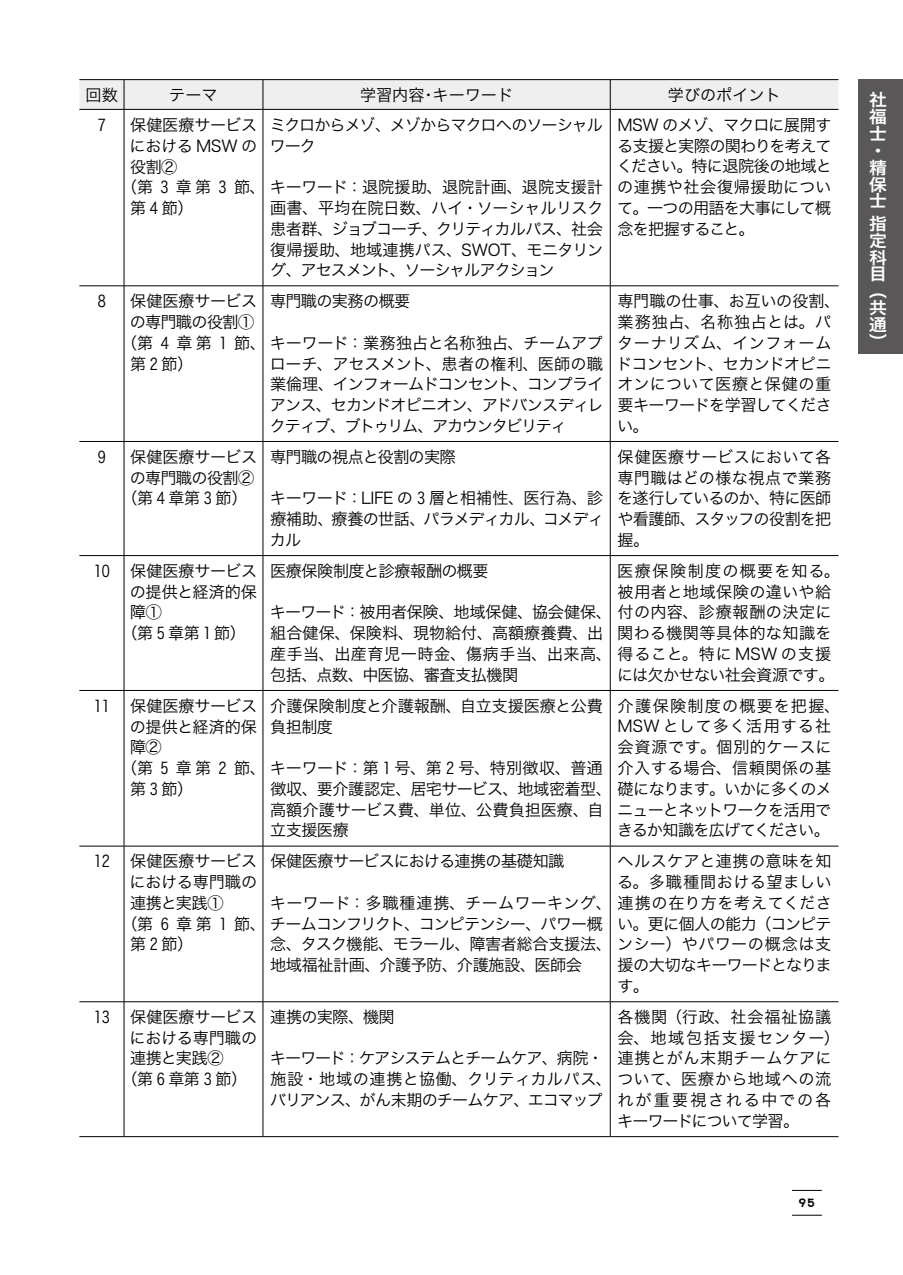
<style>
.page{position:relative;width:903px;height:1275px;background:#fff}
.page>*{position:absolute;margin:0;border:0;box-sizing:border-box;transform-origin:0 0}
.t1{font:16.8px/16.8px "Hira Kaku Pro W6";color:#fff;scale:1.06 1}
.t2{font:16.1px/20.8px "Hira Kaku Pro W3";letter-spacing:-.02em;color:#000;text-align:justify}
.t3{font:16.1px/20.8px "Hira Kaku Pro W3";color:#000}
.t4{font:16.1px/20.8px "Hira Kaku Pro W3";letter-spacing:-.045em;color:#000}
.t5{font:16.1px/20.8px "Hira Kaku Pro W3";letter-spacing:.045em;color:#000}
.t6{font:16.1px "Hira Kaku Pro W3";letter-spacing:-.04em;color:#000}
.t7{font:16.1px/20.8px "Hira Kaku Pro W3";letter-spacing:-.06em;color:#000}
.t8{font:16.1px/20.8px "Hira Kaku Pro W3";letter-spacing:.04em;color:#000}
.t9{font:16.1px "Hira Kaku Pro W3";letter-spacing:.025em;color:#000}
.t10{font:16.1px "Hira Kaku Pro W3";letter-spacing:.005em;color:#000}
.t11{font:16.1px "Hira Kaku Pro W3";letter-spacing:.015em;color:#000}
.t12{font:16.1px/20.8px "Hira Kaku Pro W3";letter-spacing:.03em;color:#000}
.t13{font:16.1px/20.8px "Hira Kaku Pro W3";letter-spacing:-.065em;color:#000}
.t14{font:16.1px/20.8px "Hira Kaku Pro W3";letter-spacing:.09em;color:#000}
.t15{font:16.1px/20.8px "Hira Kaku Pro W3";letter-spacing:-.055em;color:#000}
.t16{font:12.42px "DFPOP2 Std W9";color:#000}
</style>
<div class="page">
<hr style="left:792px;top:1190px;width:30px;height:1px;background:#000">
<hr style="left:792px;top:1215px;width:30px;height:1px;background:#000">
<div style="left:858px;top:79px;width:45px;height:274px;background:#595757"></div>
<hr style="left:79px;top:79px;width:45px;height:1px;background:#000">
<hr style="left:124px;top:79px;width:139px;height:1px;background:#000">
<hr style="left:263px;top:79px;width:347px;height:1px;background:#000">
<hr style="left:610px;top:79px;width:228px;height:1px;background:#000">
<svg style="left:79px;top:80px;width:759px;height:29px"></svg>
<hr style="left:79px;top:109px;width:45px;height:1px;background:#000">
<hr style="left:124px;top:109px;width:139px;height:1px;background:#000">
<hr style="left:124px;top:110px;width:1px;height:176px;background:#000">
<hr style="left:263px;top:109px;width:347px;height:1px;background:#000">
<hr style="left:263px;top:110px;width:1px;height:176px;background:#000">
<hr style="left:610px;top:109px;width:228px;height:1px;background:#000">
<hr style="left:610px;top:110px;width:1px;height:176px;background:#000">
<hr style="left:79px;top:285px;width:45px;height:1px;background:#000">
<hr style="left:124px;top:285px;width:139px;height:1px;background:#000">
<hr style="left:124px;top:286px;width:1px;height:155px;background:#000">
<hr style="left:263px;top:285px;width:347px;height:1px;background:#000">
<hr style="left:263px;top:286px;width:1px;height:155px;background:#000">
<hr style="left:610px;top:285px;width:228px;height:1px;background:#000">
<hr style="left:610px;top:286px;width:1px;height:155px;background:#000">
<hr style="left:79px;top:441px;width:45px;height:1px;background:#000">
<hr style="left:124px;top:441px;width:139px;height:1px;background:#000">
<hr style="left:124px;top:442px;width:1px;height:113px;background:#000">
<hr style="left:263px;top:441px;width:347px;height:1px;background:#000">
<hr style="left:263px;top:442px;width:1px;height:113px;background:#000">
<hr style="left:610px;top:441px;width:228px;height:1px;background:#000">
<hr style="left:610px;top:442px;width:1px;height:113px;background:#000">
<hr style="left:79px;top:555px;width:45px;height:1px;background:#000">
<hr style="left:124px;top:555px;width:139px;height:1px;background:#000">
<hr style="left:124px;top:556px;width:1px;height:134px;background:#000">
<hr style="left:263px;top:555px;width:347px;height:1px;background:#000">
<hr style="left:263px;top:556px;width:1px;height:134px;background:#000">
<hr style="left:610px;top:555px;width:228px;height:1px;background:#000">
<hr style="left:610px;top:556px;width:1px;height:134px;background:#000">
<hr style="left:79px;top:690px;width:45px;height:1px;background:#000">
<hr style="left:124px;top:690px;width:139px;height:1px;background:#000">
<hr style="left:124px;top:691px;width:1px;height:155px;background:#000">
<hr style="left:263px;top:690px;width:347px;height:1px;background:#000">
<hr style="left:263px;top:691px;width:1px;height:155px;background:#000">
<hr style="left:610px;top:690px;width:228px;height:1px;background:#000">
<hr style="left:610px;top:691px;width:1px;height:155px;background:#000">
<hr style="left:79px;top:846px;width:45px;height:1px;background:#000">
<hr style="left:124px;top:846px;width:139px;height:1px;background:#000">
<hr style="left:124px;top:846px;width:1px;height:155px;background:#000">
<hr style="left:263px;top:846px;width:347px;height:1px;background:#000">
<hr style="left:263px;top:846px;width:1px;height:155px;background:#000">
<hr style="left:610px;top:846px;width:228px;height:1px;background:#000">
<hr style="left:610px;top:846px;width:1px;height:155px;background:#000">
<hr style="left:79px;top:1001px;width:45px;height:1px;background:#000">
<hr style="left:124px;top:1001px;width:139px;height:1px;background:#000">
<hr style="left:124px;top:1002px;width:1px;height:134px;background:#000">
<hr style="left:263px;top:1001px;width:347px;height:1px;background:#000">
<hr style="left:263px;top:1002px;width:1px;height:134px;background:#000">
<hr style="left:610px;top:1001px;width:228px;height:1px;background:#000">
<hr style="left:610px;top:1002px;width:1px;height:134px;background:#000">
<hr style="left:79px;top:1136px;width:45px;height:1px;background:#000">
<hr style="left:124px;top:1136px;width:139px;height:1px;background:#000">
<hr style="left:263px;top:1136px;width:347px;height:1px;background:#000">
<hr style="left:610px;top:1136px;width:228px;height:1px;background:#000">
<p class="t2" style="left:86px;top:83px;width:34px">回数</p>
<p class="t2" style="left:169px;top:83px;width:50px">テーマ</p>
<p class="t3" style="left:360px;top:83px;width:155px">学習内容・キーワード</p>
<p class="t3" style="left:668px;top:83px;width:114px">学びのポイント</p>
<p class="t2" style="left:98px;top:113px;width:10px">7</p>
<p class="t2" style="left:130px;top:113px;width:129px">保健医療サービス</p>
<p class="t2" style="left:130px;top:134px;width:129px">における MSW の</p>
<p class="t2" style="left:130px;top:155px;width:49px">役割②</p>
<p class="t10" style="left:121px;top:173px;width:483px">（第 3 章第 3 節、キーワード：退院援助、退院計画、退院支援計</p>
<p class="t2" style="left:130px;top:196px;width:65px">第4節）</p>
<p class="t2" style="left:617px;top:113px;width:217px">MSW のメゾ、マクロに展開する支援と実際の関わりを考えてください。特に退院後の地域との連携や社会復帰援助について。一つの用語を大事にして概念を把握すること。</p>
<p class="t13" style="left:270px;top:113px;width:335px">ミクロからメゾ、メゾからマクロへのソーシャルワーク</p>
<p class="t2" style="left:270px;top:196px;width:335px">画書、平均在院日数、ハイ･ソーシャルリスク患者群、ジョブコーチ、クリティカルパス、社会復帰援助、地域連携パス、SWOT、モニタリング、アセスメント、ソーシャルアクション</p>
<p class="t2" style="left:98px;top:290px;width:10px">8</p>
<p class="t2" style="left:130px;top:290px;width:129px">保健医療サービス</p>
<p class="t2" style="left:130px;top:310px;width:126px">の専門職の役割①</p>
<p class="t2" style="left:121px;top:331px;width:483px">（第 4 章第 1 節、キーワード：業務独占と名称独占、チームアプ</p>
<p class="t2" style="left:130px;top:352px;width:65px">第2節）</p>
<p class="t2" style="left:270px;top:290px;width:142px">専門職の実務の概要</p>
<p class="t2" style="left:270px;top:352px;width:335px">ローチ、アセスメント、患者の権利、医師の職業倫理、インフォームドコンセント、コンプライアンス、セカンドオピニオン、アドバンスディレクティブ、ブトゥリム、アカウンタビリティ</p>
<p class="t2" style="left:98px;top:445px;width:10px">9</p>
<p class="t2" style="left:130px;top:445px;width:129px">保健医療サービス</p>
<p class="t2" style="left:130px;top:466px;width:126px">の専門職の役割②</p>
<p class="t2" style="left:121px;top:487px;width:128px">（第4章第3節）</p>
<p class="t6" style="left:270px;top:442px;width:187px">専門職の視点と役割の実際</p>
<p class="t2" style="left:270px;top:487px;width:335px">キーワード：LIFE の 3 層と相補性、医行為、診療補助、療養の世話、パラメディカル、コメディカル</p>
<p class="t3" style="left:616px;top:290px;width:225px">専門職の仕事、お互いの役割、業務独占、名称独占とは。パターナリズム、インフォームドコンセント、セカンドオピニオンについて医療と保健の重要キーワードを学習してください。</p>
<p class="t2" style="left:617px;top:445px;width:216px">保健医療サービスにおいて各専門職はどの様な視点で業務を遂行しているのか、特に医師や看護師、スタッフの役割を把握。</p>
<p class="t2" style="left:94px;top:559px;width:18px">10</p>
<p class="t2" style="left:130px;top:559px;width:129px">保健医療サービス</p>
<p class="t2" style="left:130px;top:580px;width:129px">の提供と経済的保</p>
<p class="t2" style="left:130px;top:601px;width:33px">障①</p>
<p class="t2" style="left:121px;top:622px;width:126px">（第5章第1節）</p>
<p class="t5" style="left:617px;top:559px;width:224px">医療保険制度の概要を知る。被用者と地域保険の違いや給</p>
<p class="t9" style="left:617px;top:619px;width:216px">関わる機関等具体的な知識を</p>
<p class="t6" style="left:617px;top:660px;width:219px">には欠かせない社会資源です。</p>
<p class="t2" style="left:270px;top:559px;width:220px">医療保険制度と診療報酬の概要</p>
<p class="t3" style="left:270px;top:601px;width:563px">キーワード：被用者保険、地域保健、協会健保、付の内容、診療報酬の決定に組合健保、保険料、現物給付、高額療養費、出<br>産手当、出産育児一時金、傷病手当、出来高、得ること。特に MSW の支援包括、点数、中医協、審査支払機関</p>
<p class="t2" style="left:94px;top:694px;width:18px">11</p>
<p class="t2" style="left:130px;top:694px;width:129px">保健医療サービス</p>
<p class="t2" style="left:130px;top:715px;width:129px">の提供と経済的保</p>
<p class="t2" style="left:130px;top:736px;width:33px">障②</p>
<p class="t11" style="left:121px;top:754px;width:483px">（第 5 章第 2 節、キーワード：第 1 号、第 2 号、特別徴収、普通</p>
<p class="t2" style="left:130px;top:777px;width:65px">第3節）</p>
<p class="t8" style="left:617px;top:694px;width:224px">介護保険制度の概要を把握、<br>MSW として多く活用する社会資源です。個別的ケースに介入する場合、信頼関係の基</p>
<p class="t7" style="left:617px;top:798px;width:216px">ニューとネットワークを活用できるか知識を広げてください。</p>
<p class="t2" style="left:270px;top:694px;width:334px">介護保険制度と介護報酬、自立支援医療と公費負担制度</p>
<p class="t2" style="left:270px;top:777px;width:563px;text-align:left">徴収、要介護認定、居宅サービス、地域密着型、礎になります。いかに多くのメ高額介護サービス費、単位、公費負担医療、自<br>立支援医療</p>
<p class="t6" style="left:270px;top:847px;width:295px">保健医療サービスにおける連携の基礎知識</p>
<p class="t9" style="left:270px;top:888px;width:563px">キーワード：多職種連携、チームワーキング、連携の在り方を考えてくださ</p>
<p class="t2" style="left:270px;top:933px;width:562px">念、タスク機能、モラール、障害者総合支援法、ンシー）やパワーの概念は支地域福祉計画、介護予防、介護施設、医師会</p>
<p class="t2" style="left:94px;top:850px;width:18px">12</p>
<p class="t2" style="left:130px;top:850px;width:129px">保健医療サービス</p>
<p class="t2" style="left:130px;top:870px;width:129px">における専門職の</p>
<p class="t2" style="left:130px;top:891px;width:95px">連携と実践①</p>
<p class="t7" style="left:121px;top:912px;width:483px">（第 6 章第 1 節、チームコンフリクト、コンピテンシー、パワー概</p>
<p class="t2" style="left:130px;top:933px;width:65px">第2節）</p>
<p class="t12" style="left:617px;top:850px;width:216px">ヘルスケアと連携の意味を知る。多職種間おける望ましい</p>
<p class="t6" style="left:617px;top:909px;width:216px">い。更に個人の能力（コンピテ</p>
<p class="t15" style="left:617px;top:953px;width:216px">援の大切なキーワードとなります。</p>
<p class="t2" style="left:94px;top:1005px;width:18px">13</p>
<p class="t2" style="left:130px;top:1005px;width:129px">保健医療サービス</p>
<p class="t2" style="left:130px;top:1026px;width:129px">における専門職の</p>
<p class="t2" style="left:130px;top:1047px;width:95px">連携と実践②</p>
<p class="t2" style="left:121px;top:1067px;width:127px">（第6章第3節）</p>
<p class="t5" style="left:617px;top:1005px;width:224px">各機関（行政、社会福祉協議会、地域包括支援センター）連携とがん末期チームケアに</p>
<p class="t14" style="left:617px;top:1088px;width:216px">れが重要視される中での各キーワードについて学習。</p>
<p class="t2" style="left:270px;top:1005px;width:126px">連携の実際、機関</p>
<p class="t4" style="left:270px;top:1047px;width:563px">キーワード：ケアシステムとチームケア、病院・<br>施設・地域の連携と協働、クリティカルパス、ついて、医療から地域への流バリアンス、がん末期のチームケア、エコマップ</p>
<p class="t16" style="left:798px;top:1196px;width:18px">95</p>
<p class="t1" style="left:869px;top:91px;width:18px">社福士・精保士</p>
<p class="t1" style="left:869px;top:214px;width:18px">指定科目（共通）</p>
</div>
